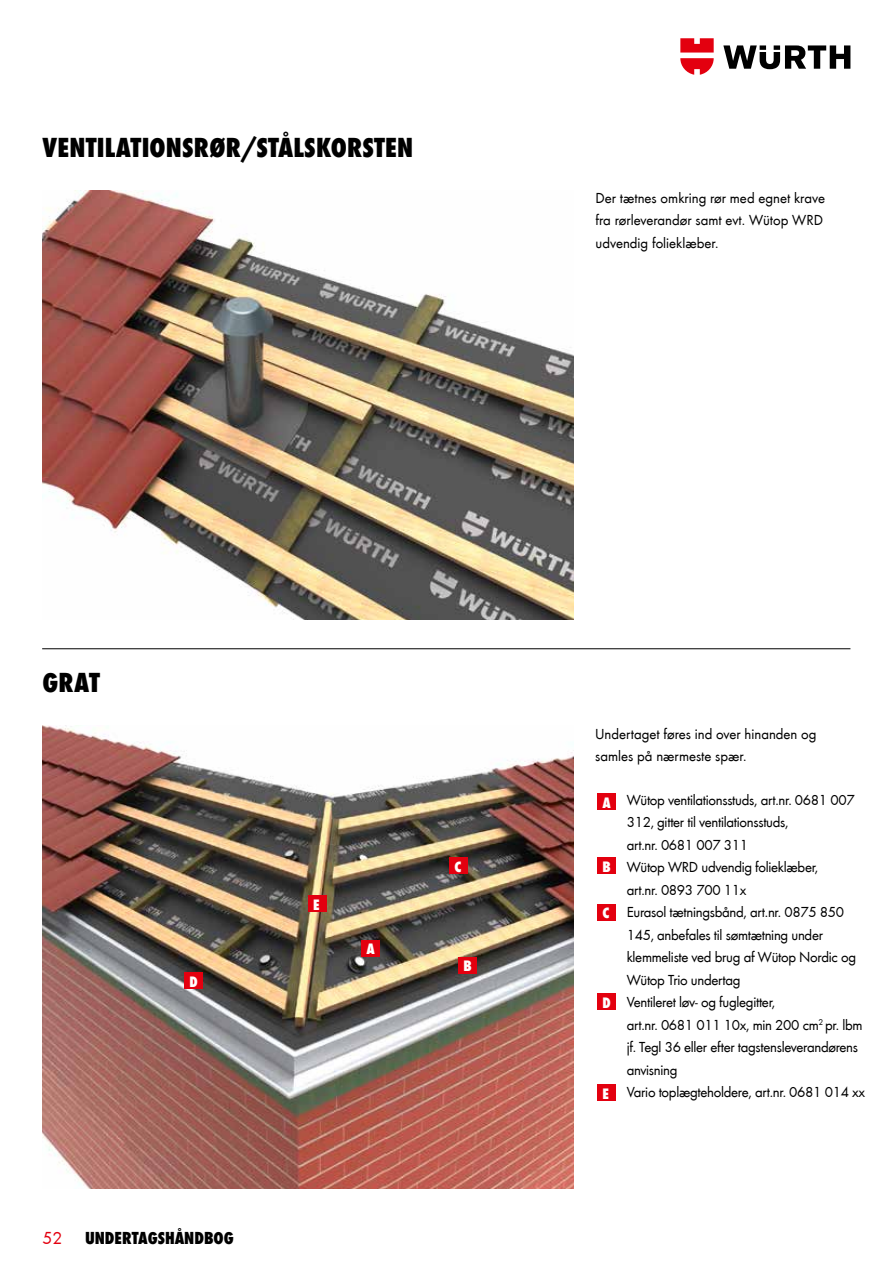
<style>
.page{position:relative;width:893px;height:1263px;background:#fff}
.page>*{position:absolute;margin:0;border:0;box-sizing:border-box;transform-origin:0 0}
.t1{font:800 condensed 28.5px "Wuerth";letter-spacing:.005em;color:#000}
.t2{font:800 condensed 18px "Wuerth";color:#000}
.t3{font:18px "Wuerth";color:#e3000f}
.t4{font:15.6px "Wuerth Extra Bold Cond Caps";color:#fff}
.t5{font:15px/22.5px "Wuerth";letter-spacing:-.02em;color:#000}
.t6{font:15px/22.5px "Wuerth";color:#000}
</style>
<div class="page">
<svg style="left:723px;top:45px;width:127px;height:24px"></svg>
<svg style="left:680px;top:38px;width:34px;height:37px"></svg>
<hr style="left:42px;top:648px;width:808px;height:1px;background:#000">
<div style="left:597px;top:793px;width:19px;height:17px;background:#e3000f"></div>
<div style="left:597px;top:857px;width:19px;height:17px;background:#e3000f"></div>
<div style="left:597px;top:904px;width:19px;height:16px;background:#e3000f"></div>
<div style="left:597px;top:993px;width:19px;height:17px;background:#e3000f"></div>
<img style="left:42px;top:191px;width:532px;height:429px">
<div style="left:597px;top:1084px;width:19px;height:17px;background:#e3000f"></div>
<img style="left:42px;top:726px;width:532px;height:463px">
<div style="left:308px;top:895px;width:18px;height:17px;background:#e3000f"></div>
<div style="left:185px;top:972px;width:18px;height:17px;background:#e3000f"></div>
<div style="left:449px;top:857px;width:19px;height:17px;background:#e3000f"></div>
<div style="left:458px;top:957px;width:19px;height:16px;background:#e3000f"></div>
<div style="left:361px;top:940px;width:19px;height:16px;background:#e3000f"></div>
<h1 class="t1" style="left:43px;top:127px;width:372px">VENTILATIONSRØR/STÅLSKORSTEN</h1>
<p class="t6" style="left:595px;top:186px;width:231px">Der tætnes omkring rør med egnet krave fra rørleverandør samt evt. Wütop WRD udvendig folieklæber.</p>
<h1 class="t1" style="left:43px;top:663px;width:59px">GRAT</h1>
<p class="t4" style="left:190px;top:970px;width:10px">D</p>
<p class="t4" style="left:313px;top:894px;width:8px">E</p>
<p class="t4" style="left:366px;top:938px;width:10px">A</p>
<p class="t4" style="left:454px;top:855px;width:8px">C</p>
<p class="t4" style="left:464px;top:955px;width:10px">B</p>
<p class="t3" style="left:43px;top:1225px;width:21px">52</p>
<p class="t2" style="left:85px;top:1225px;width:150px">UNDERTAGSHÅNDBOG</p>
<p class="t6" style="left:595px;top:722px;width:223px">Undertaget føres ind over hinanden og samles på nærmeste spær.</p>
<p class="t5" style="left:627px;top:788px;width:240px">Wütop ventilationsstuds, art.nr. 0681 007<br>312, gitter til ventilationsstuds,<br>art.nr. 0681 007 311<br>Wütop WRD udvendig folieklæber,<br>art.nr. 0893 700 11x<br>Eurasol tætningsbånd, art.nr. 0875 850<br>145, anbefales til sømtætning under klemmeliste ved brug af Wütop Nordic og Wütop Trio undertag<br>Ventileret løv- og fuglegitter,<br>art.nr. 0681 011 10x, min 200 cm<sup>2</sup> pr. lbm jf. Tegl 36 eller efter tagstensleverandørens anvisning<br>Vario toplægteholdere, art.nr. 0681 014 xx</p>
<p class="t4" style="left:602px;top:791px;width:10px">A</p>
<p class="t4" style="left:602px;top:855px;width:10px">B</p>
<p class="t4" style="left:602px;top:902px;width:8px">C</p>
<p class="t4" style="left:602px;top:991px;width:10px">D</p>
<p class="t4" style="left:602px;top:1083px;width:8px">E</p>
</div>
